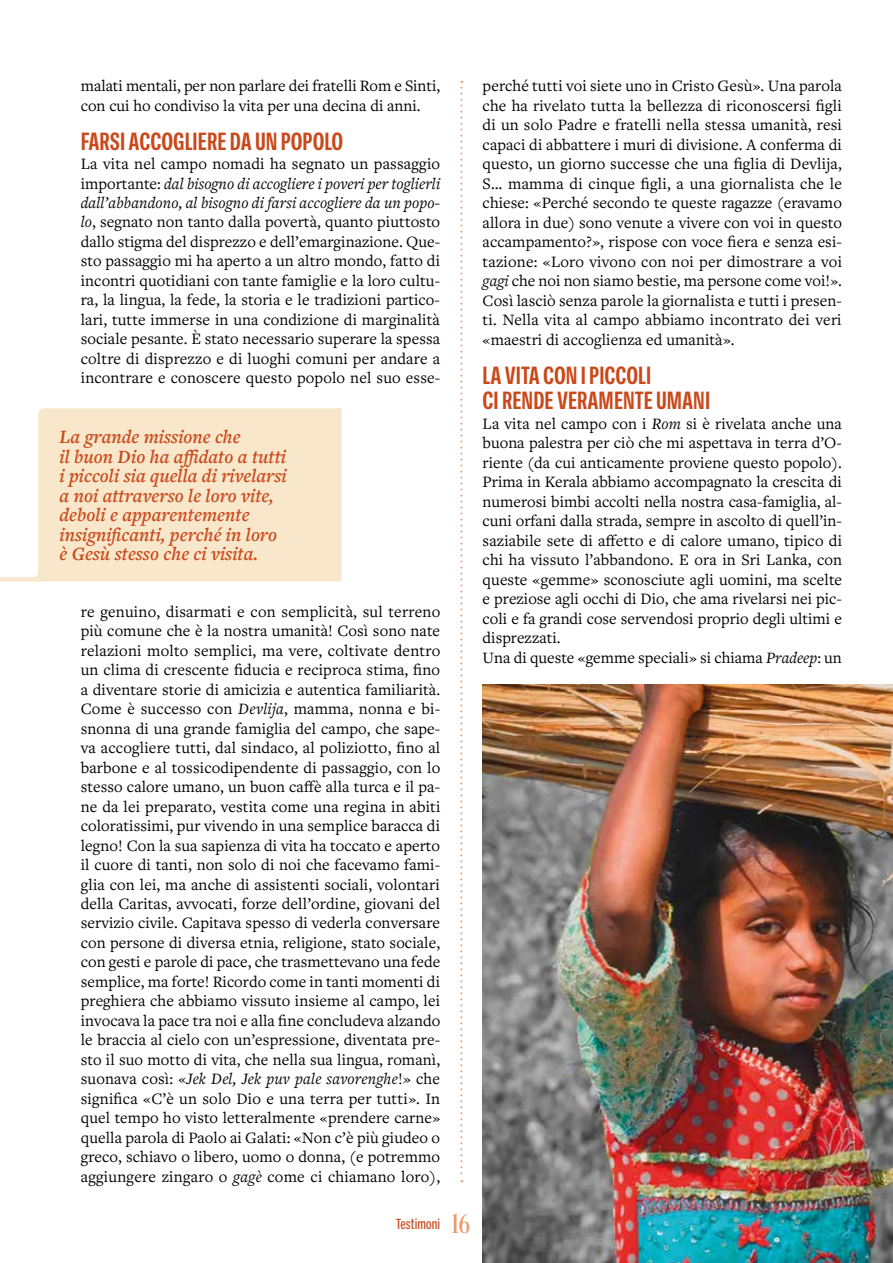
<style>
.page{position:relative;width:893px;height:1263px;background:#fff}
.page>*{position:absolute;margin:0;border:0;box-sizing:border-box;transform-origin:0 0}
.t1{font:700 condensed 25.5px/25.5px "Ballinger X";color:#ca481a}
.t2{font:italic 600 19.5px/19.5px "Freight Text Pro";color:#c9491b}
.t3{font:16.5px/19.5px "Freight Text Pro";color:#000;text-align:justify}
.t4{font:500 condensed 15px "Ballinger X";letter-spacing:.005em;color:#c9491b}
.s1{font-style:italic}
.s2{font-family:"Desire Pro";font-weight:400;font-stretch:normal;font-size:28.5px;color:#ec9a66}
</style>
<div class="page">
<svg style="left:460px;top:81px;width:2px;height:1101px"></svg>
<img style="left:483px;top:685px;width:410px;height:578px">
<svg style="left:0;top:574px;width:38px;height:7px"></svg>
<div style="left:38px;top:408px;width:304px;height:173px;background:#f8e7cb"></div>
<p class="t3" style="left:81px;top:75px;width:361px">malati mentali, per non parlare dei fratelli Rom e Sinti, con cui ho condiviso la vita per una decina di anni.</p>
<h1 class="t1" style="left:81px;top:128px;width:264px">FARSI ACCOGLIERE DA UN POPOLO</h1>
<p class="t3" style="left:81px;top:153px;width:361px">La vita nel campo nomadi ha segnato un passaggio importante: <span class="s1">dal bisogno di accogliere i poveri per toglierli dall’abbandono, al bisogno di farsi accogliere da un popo&shy;lo</span>, segnato non tanto dalla povertà, quanto piuttosto dallo stigma del disprezzo e dell’emarginazione. Que&shy;sto passaggio mi ha aperto a un altro mondo, fatto di incontri quotidiani con tante famiglie e la loro cultu&shy;ra, la lingua, la fede, la storia e le tradizioni partico&shy;lari, tutte immerse in una condizione di marginalità sociale pesante. È stato necessario superare la spessa coltre di disprezzo e di luoghi comuni per andare a incontrare e conoscere questo popolo nel suo esse-</p>
<p class="t2" style="left:60px;top:427px;width:229px">La grande missione che<br>il buon Dio ha affidato a tutti i piccoli sia quella di rivelarsi a noi attraverso le loro vite, deboli e apparentemente insignificanti, perché in loro è Gesù stesso che ci visita.</p>
<p class="t3" style="left:81px;top:601px;width:361px">re genuino, disarmati e con semplicità, sul terreno più comune che è la nostra umanità! Così sono nate relazioni molto semplici, ma vere, coltivate dentro un clima di crescente fiducia e reciproca stima, fino a diventare storie di amicizia e autentica familiarità.<br>Come è successo con <span class="s1">Devlija</span>, mamma, nonna e bi&shy;snonna di una grande famiglia del campo, che sape&shy;va accogliere tutti, dal sindaco, al poliziotto, fino al barbone e al tossicodipendente di passaggio, con lo stesso calore umano, un buon caffè alla turca e il pa&shy;ne da lei preparato, vestita come una regina in abiti coloratissimi, pur vivendo in una semplice baracca di legno! Con la sua sapienza di vita ha toccato e aperto il cuore di tanti, non solo di noi che facevamo fami&shy;glia con lei, ma anche di assistenti sociali, volontari della Caritas, avvocati, forze dell’ordine, giovani del servizio civile. Capitava spesso di vederla conversare con persone di diversa etnia, religione, stato sociale, con gesti e parole di pace, che trasmettevano una fede semplice, ma forte! Ricordo come in tanti momenti di preghiera che abbiamo vissuto insieme al campo, lei invocava la pace tra noi e alla fine concludeva alzando le braccia al cielo con un’espressione, diventata pre&shy;sto il suo motto di vita, che nella sua lingua, romanì, suonava così: «<span class="s1">Jek Del, Jek puv pale savorenghe</span>!» che significa «C’è un solo Dio e una terra per tutti». In quel tempo ho visto letteralmente «prendere carne» quella parola di Paolo ai Galati: «Non c’è più giudeo o greco, schiavo o libero, uomo o donna, (e potremmo aggiungere zingaro o <span class="s1">gagè</span> come ci chiamano loro),</p>
<p class="t3" style="left:483px;top:75px;width:361px">perché tutti voi siete uno in Cristo Gesù». Una parola che ha rivelato tutta la bellezza di riconoscersi figli di un solo Padre e fratelli nella stessa umanità, resi capaci di abbattere i muri di divisione. A conferma di questo, un giorno successe che una figlia di Devlija, S… mamma di cinque figli, a una giornalista che le chiese: «Perché secondo te queste ragazze (eravamo allora in due) sono venute a vivere con voi in questo accampamento?», rispose con voce fiera e senza esi&shy;tazione: «Loro vivono con noi per dimostrare a voi <span class="s1">gagi</span> che noi non siamo bestie, ma persone come voi!».<br>Così lasciò senza parole la giornalista e tutti i presen&shy;ti. Nella vita al campo abbiamo incontrato dei veri «maestri di accoglienza ed umanità».</p>
<h1 class="t1" style="left:483px;top:362px;width:229px">LA VITA CON I PICCOLI<br>CI RENDE VERAMENTE UMANI</h1>
<p class="t3" style="left:483px;top:413px;width:361px;text-align:left">La vita nel campo con i <span class="s1">Rom</span> si è rivelata anche una buona palestra per ciò che mi aspettava in terra d’O&shy;riente (da cui anticamente proviene questo popolo).<br>Prima in Kerala abbiamo accompagnato la crescita di numerosi bimbi accolti nella nostra casa-famiglia, al&shy;cuni orfani dalla strada, sempre in ascolto di quell’in&shy;saziabile sete di affetto e di calore umano, tipico di chi ha vissuto l’abbandono. E ora in Sri Lanka, con queste «gemme» sconosciute agli uomini, ma scelte e preziose agli occhi di Dio, che ama rivelarsi nei pic&shy;coli e fa grandi cose servendosi proprio degli ultimi e disprezzati.<br>Una di queste «gemme speciali» si chiama <span class="s1">Pradeep</span>: un</p>
<p class="t4" style="left:396px;top:1216px;width:120px">Testimoni <span class="s2">16</span> 1/2025</p>
</div>
